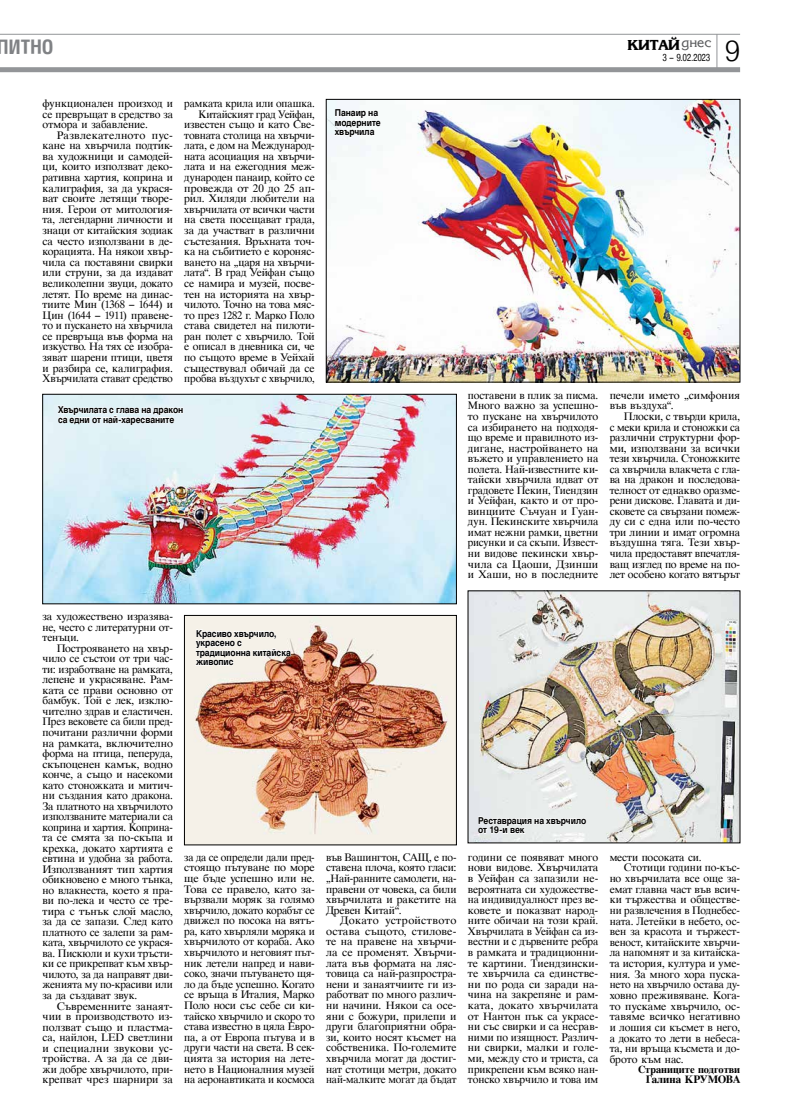
<style>
.page{position:relative;width:794px;height:1120px;background:#fff}
.page>*{position:absolute;margin:0;border:0;box-sizing:border-box;transform-origin:0 0}
.t1{font:30px "Hebar Light CYR";color:#000}
.t2{font:700 20px "Hebar Condensed CYR";color:#808285}
.t3{font:15px "Karina Black CYR";color:#000}
.t4{font:10.5px/10.6px "Timok CYR";letter-spacing:-.005em;color:#000;text-align:justify}
.t5{font:10.5px/10.6px "Timok CYR";letter-spacing:-.005em;color:#000;text-align:justify;scale:1.04 1}
.t6{font:700 10.5px "Timok CYR";letter-spacing:-.015em;color:#000}
.t7{font:700 10px "Timok CYR";letter-spacing:.005em;color:#000}
.t8{font:10px "Hebar Condensed CYR";letter-spacing:-.04em;color:#000;scale:.93 1}
.t9{font:700 9.5px/9.5px "Hebar CYR";letter-spacing:-.005em;color:#000;scale:.9 1}
</style>
<div class="page">
<hr style="left:0;top:34px;width:740px;height:1px;background:#939598">
<div style="left:0;top:67px;width:740px;height:5px;background:#939598"></div>
<hr style="left:716px;top:34px;width:1px;height:35px;background:#939598">
<img style="left:328px;top:101px;width:410px;height:279px">
<div style="left:326px;top:99px;width:414px;height:283px;border:1px solid #000"></div>
<img style="left:45px;top:396px;width:409px;height:206px">
<div style="left:43px;top:394px;width:413px;height:210px;border:1px solid #000"></div>
<svg style="left:333px;top:106px;width:48px;height:34px"></svg>
<img style="left:186px;top:617px;width:268px;height:226px">
<div style="left:184px;top:615px;width:272px;height:230px;border:1px solid #000"></div>
<svg style="left:194px;top:626px;width:98px;height:44px"></svg>
<svg style="left:56px;top:403px;width:128px;height:24px"></svg>
<img style="left:470px;top:593px;width:268px;height:248px">
<svg style="left:477px;top:814px;width:110px;height:24px"></svg>
<h2 class="t2" style="left:-3px;top:35px;width:59px">питно</h2>
<h3 class="t3" style="left:627px;top:36px;width:85px">Китай<sup>днес</sup></h3>
<p class="t8" style="left:662px;top:52px;width:53px">3 – 9.02.2023</p>
<h1 class="t1" style="left:725px;top:33px;width:16px">9</h1>
<p class="t4" style="left:43px;top:98px;width:132px">функционален произход и се превръщат в средство за отмора и забавление.</p>
<p class="t5" style="left:43px;top:130px;width:127px;text-indent:14px">Развлекателното пус&shy;кане на хвърчила подтик&shy;ва художници и самодей&shy;ци, които използват деко&shy;ративна хартия, коприна и калиграфия, за да украся&shy;ват своите летящи творе&shy;ния. Герои от митология&shy;та, легендарни личности и знаци от китайския зодиак са често използвани в де&shy;корацията. На някои хвър&shy;чила са поставяни свирки или струни, за да издават великолепни звуци, докато летят. По време на динас&shy;тиите Мин (1368 – 1644) и Цин (1644 – 1911) правене&shy;то и пускането на хвърчила се превръща във форма на изкуство. На тях се изобра&shy;зяват шарени птици, цветя и разбира се, калиграфия.<br>Хвърчилата стават средство</p>
<p class="t4" style="left:184px;top:98px;width:132px;text-align:right">рамката крила или опашка.<br>Китайският град Уейфан, известен също и като Све&shy;товната столица на хвърчи&shy;лата, е дом на Международ&shy;ната асоциация на хвърчи&shy;лата и на ежегодния меж&shy;дународен панаир, който се провежда от 20 до 25 ап&shy;рил. Хиляди любители на хвърчилата от всички части на света посещават града, за да участват в различни състезания. Връхната точ&shy;ка на събитието е короняс&shy;ването на „царя на хвърчи&shy;лата“. В град Уейфан също се намира и музей, посве&shy;тен на историята на хвър&shy;чилото. Точно на това мяс&shy;то през 1282 г. Марко Поло става свидетел на пилоти&shy;ран полет с хвърчило. Той е описал в дневника си, че по същото време в Уейхай съществувал обичай да се пробва въздухът с хвърчило,</p>
<p class="t9" style="left:58px;top:405px;width:141px">Хвърчилата с глава на дракон са едни от най-харесваните</p>
<p class="t9" style="left:335px;top:108px;width:52px">Панаир на модерните хвърчила</p>
<p class="t4" style="left:468px;top:390px;width:132px">поставени в плик за писма.<br>Много важно за успешно&shy;то пускане на хвърчилото са избирането на подходя&shy;що време и правилното из&shy;дигане, настройването на въжето и управлението на полета. Най-известните ки&shy;тайски хвърчила идват от градовете Пекин, Тиендзин и Уейфан, както и от про&shy;винциите Съчуан и Гуан&shy;дун. Пекинските хвърчила имат нежни рамки, цветни рисунки и са скъпи. Извест&shy;ни видове пекински хвър&shy;чила са Цаоши, Дзинши и Хаши, но в последните</p>
<p class="t4" style="left:609px;top:390px;width:132px">печели името „симфония във въздуха“.</p>
<p class="t4" style="left:609px;top:411px;width:132px;text-indent:14px">Плоски, с твърди крила, с меки крила и стоножки са различни структурни фор&shy;ми, използвани за всички тези хвърчила. Стоножките са хвърчила влакчета с гла&shy;ва на дракон и последова&shy;телност от еднакво оразме&shy;рени дискове. Главата и ди&shy;сковете са свързани помеж&shy;ду си с една или по-често три линии и имат огромна въздушна тяга. Тези хвър&shy;чила предоставят впечатля&shy;ващ изглед по време на по&shy;лет особено когато вятърът</p>
<p class="t4" style="left:43px;top:611px;width:132px">за художествено изразява&shy;не, често с литературни от&shy;тенъци.</p>
<p class="t4" style="left:43px;top:643px;width:132px;text-indent:14px">Построяването на хвър&shy;чило се състои от три час&shy;ти: изработване на рамката, лепене и украсяване. Рам&shy;ката се прави основно от бамбук. Той е лек, изклю&shy;чително здрав и еластичен.<br>През вековете са били пред&shy;почитани различни форми на рамката, включително форма на птица, пеперуда, скъпоценен камък, водно конче, а също и насекоми като стоножката и митич&shy;ни създания като дракона.<br>За платното на хвърчилото използваните материали са коприна и хартия. Коприна&shy;та се смята за по-скъпа и крехка, докато хартията е евтина и удобна за работа.<br>Използваният тип хартия обикновено е много тънкa, но влакнестa, което я пра&shy;ви по-лека и често се тре&shy;тира с тънък слой масло, за да се запази. След като платното се залепи за рам&shy;ката, хвърчилото се украся&shy;ва. Пискюли и кухи тръсти&shy;ки се прикрепват към хвър&shy;чилото, за да направят дви&shy;женията му по-красиви или за да създават звук.</p>
<p class="t4" style="left:43px;top:1000px;width:132px;text-indent:14px">Съвременните занаят&shy;чии в производството из&shy;ползват също и пластма&shy;са, найлон, LED светлини и специални звукови ус&shy;тройства. А за да се дви&shy;жи добре хвърчилото, при&shy;крепват чрез шарнири за</p>
<p class="t9" style="left:196px;top:628px;width:107px">Красиво хвърчило, украсено с традиционна китайска живопис</p>
<p class="t4" style="left:184px;top:852px;width:132px">за да се определи дали пред&shy;стоящо пътуване по море ще бъде успешно или не.<br>Това се правело, като за&shy;вързвали моряк за голямо хвърчило, докато корабът се движел по посока на вятъ&shy;ра, като хвърляли моряка и хвърчилото от кораба. Ако хвърчилото и неговият път&shy;ник летели напред и нави&shy;соко, значи пътуването щя&shy;ло да бъде успешно. Когато се връща в Италия, Марко Поло носи със себе си ки&shy;тайско хвърчило и скоро то става известно в цяла Евро&shy;па, а от Европа пътува и в други части на света. В сек&shy;цията за история на лете&shy;нето в Националния музей на аеронавтиката и космоса</p>
<p class="t4" style="left:326px;top:852px;width:132px">във Вашингтон, САЩ, е по&shy;ставена плоча, която гласи: „Най-ранните самолети, на&shy;правени от човека, са били хвърчилата и ракетите на Древен Китай“.</p>
<p class="t5" style="left:326px;top:915px;width:127px;text-indent:14px">Докато устройството остава същото, стилове&shy;те на правене на хвърчи&shy;ла се променят. Хвърчи&shy;лата във формата на ляс&shy;товица са най-разпростра&shy;нени и занаятчиите ги из&shy;работват по много различ&shy;ни начини. Някои са осе&shy;яни с божури, прилепи и други благоприятни обра&shy;зи, които носят късмет на собственика. По-големите хвърчила могат да достиг&shy;нат стотици метри, докато най-малките могат да бъдат</p>
<p class="t9" style="left:478px;top:816px;width:122px">Реставрация на хвърчило от 19-и век</p>
<p class="t4" style="left:468px;top:852px;width:132px">години се появяват много нови видове. Хвърчилата в Уейфан са запазили не&shy;вероятната си художестве&shy;на индивидуалност през ве&shy;ковете и показват народ&shy;ните обичаи на този край.<br>Хвърчилата в Уейфан са из&shy;вестни и с дървените ребра в рамката и традиционни&shy;те картини. Тиендзински&shy;те хвърчила са единстве&shy;ни по рода си заради на&shy;чина на закрепяне и рам&shy;ката, докато хвърчилата от Нантон пък са украсе&shy;ни със свирки и са несрав&shy;ними по изящност. Различ&shy;ни свирки, малки и голе&shy;ми, между сто и триста, са прикрепени към всяко нан&shy;тонско хвърчило и това им</p>
<p class="t4" style="left:609px;top:852px;width:93px">мести посоката си.</p>
<p class="t4" style="left:624px;top:862px;width:118px">Стотици години по-къс-</p>
<p class="t4" style="left:609px;top:873px;width:132px">но хвърчилата все още за-</p>
<p class="t4" style="left:609px;top:884px;width:132px">емат главна част във всич-</p>
<p class="t4" style="left:609px;top:894px;width:132px">ки тържества и обществе-</p>
<p class="t4" style="left:609px;top:905px;width:132px">ни развлечения в Поднебес-</p>
<p class="t4" style="left:609px;top:915px;width:132px">ната. Летейки в небето, ос-</p>
<p class="t4" style="left:609px;top:926px;width:132px">вен за красота и тържест-</p>
<p class="t4" style="left:609px;top:937px;width:132px">веност, китайските хвърчи-</p>
<p class="t4" style="left:609px;top:947px;width:132px">ла напомнят и за китайска-</p>
<p class="t4" style="left:609px;top:958px;width:132px">та история, култура и уме-</p>
<p class="t4" style="left:609px;top:969px;width:132px">ния. За много хора пуска-</p>
<p class="t4" style="left:609px;top:979px;width:132px">нето на хвърчило остава ду-</p>
<p class="t4" style="left:609px;top:990px;width:132px">ховно преживяване. Кога-</p>
<p class="t4" style="left:609px;top:1001px;width:132px">то пускаме хвърчило, ос-</p>
<p class="t4" style="left:609px;top:1011px;width:132px">тавяме всичко негативно</p>
<p class="t4" style="left:609px;top:1022px;width:132px">и лошия си късмет в него,</p>
<p class="t4" style="left:609px;top:1032px;width:132px">а докато то лети в небеса-</p>
<p class="t4" style="left:609px;top:1043px;width:132px">та, ни връща късмета и до-</p>
<p class="t4" style="left:609px;top:1054px;width:75px">брото към нас.</p>
<p class="t7" style="left:638px;top:1063px;width:104px">Страниците подготви</p>
<p class="t6" style="left:646px;top:1073px;width:96px">Галина Крумова</p>
</div>
